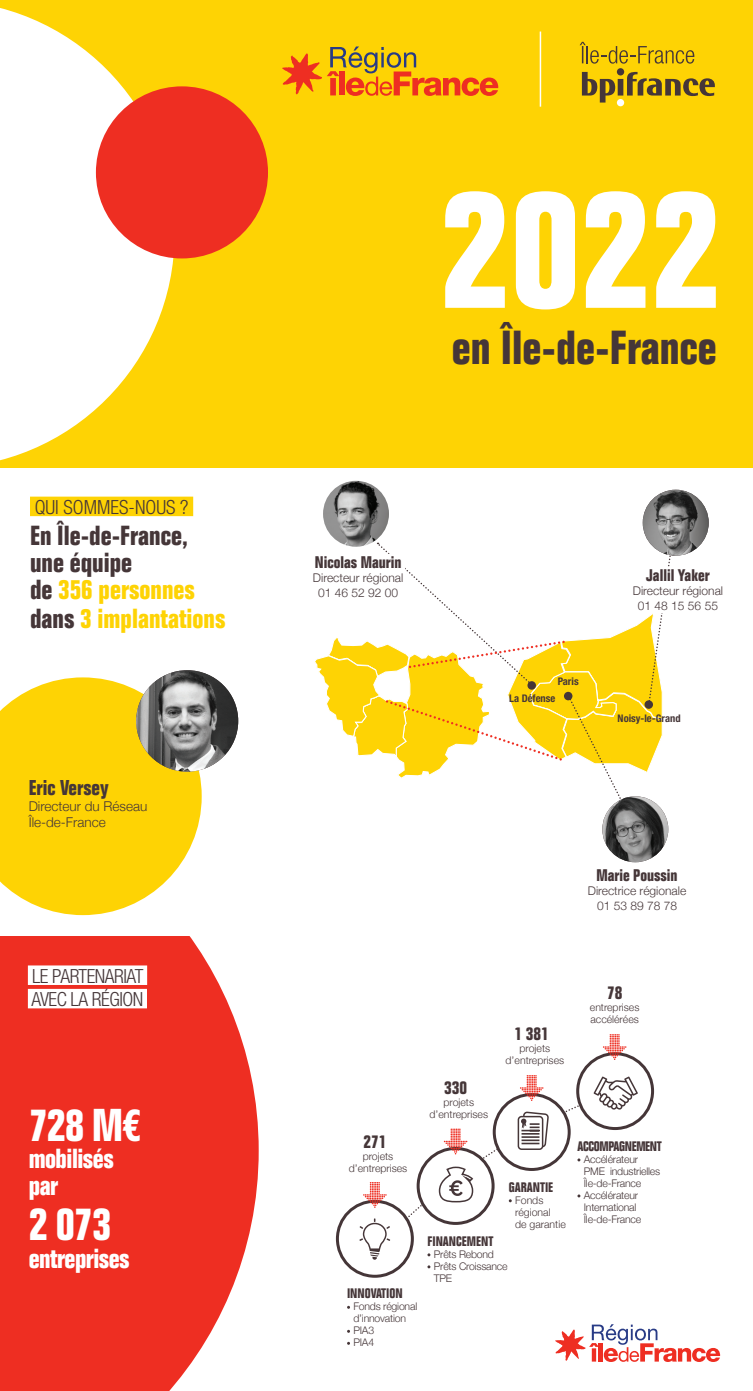
<style>
.page{position:relative;width:753px;height:1391px;background:#fff}
.page>*{position:absolute;margin:0;border:0;box-sizing:border-box;transform-origin:0 0}
.t1{font:700 condensed 165px "Folio";color:#fff}
.t2{font:700 condensed 46.65px "Folio";color:#453638}
.t3{font:700 condensed 45px "Folio";letter-spacing:-.02em;color:#fff}
.t4{font:700 condensed 27px/27.8px "Folio";color:#453638}
.t5{font:700 condensed 27px/27px "Folio";letter-spacing:-.02em;color:#fff}
.t6{font:700 condensed 21px "Folio";color:#453638}
.t7{font:300 condensed 19.5px/23.4px "Helvetica Neue LT Std";letter-spacing:-.025em;color:#453638}
.t8{font:300 condensed 19.5px "Helvetica Neue LT Std";color:#453638}
.t9{font:700 condensed 18px "Folio";color:#453638}
.t10{font:700 condensed 16.5px "Folio";color:#453638}
.t11{font:300 13.5px/16.2px "Helvetica Neue";color:#453638}
.t12{font:700 condensed 13.5px "Folio";color:#453638}
.t13{font:700 condensed 13.5px "Folio";letter-spacing:-.025em;color:#453638}
.t14{font:300 12px/14.4px "Helvetica Neue";color:#453638;text-align:center}
.t15{font:300 10.5px/12px "Helvetica Neue";letter-spacing:-.02em;color:#453638}
.t16{font:300 10.5px/12px "Helvetica Neue";color:#453638;text-align:center}
.t17{font:700 condensed 10.5px "Helvetica Neue LT Std";color:#453638}
.s1{color:#fed304}
</style>
<div class="page">
<svg style="left:0;top:677px;width:202px;height:238px;background:#fed823"></svg>
<div style="left:0;top:0;width:753px;height:468px;background:#fed304"></div>
<svg style="left:0;top:8px;width:174px;height:453px;fill:#fff"></svg>
<div style="left:96px;top:86px;width:172px;height:172px;background:#ee2e22;border-radius:50%"></div>
<hr style="left:539px;top:32px;width:2px;height:75px;background:#fff">
<div style="left:30px;top:496px;width:163px;height:20px;background:#fed304"></div>
<div style="left:617px;top:79px;width:6px;height:17px;background:#453638"></div>
<svg style="left:627px;top:72px;width:87px;height:24px"></svg>
<div style="left:617px;top:68px;width:7px;height:7px;background:#453638;border-radius:50%"></div>
<div style="left:617px;top:99px;width:7px;height:7px;background:#fff;border-radius:50%"></div>
<svg style="left:582px;top:72px;width:33px;height:31px"></svg>
<svg style="left:579px;top:42px;width:115px;height:22px"></svg>
<svg style="left:315px;top:532px;width:359px;height:309px"></svg>
<img style="left:136px;top:670px;width:102px;height:101px;border-radius:51px">
<img style="left:323px;top:481px;width:66px;height:66px;border-radius:33px">
<img style="left:642px;top:490px;width:66px;height:65px;border-radius:33px">
<img style="left:602px;top:796px;width:66px;height:66px;border-radius:33px">
<div style="left:622px;top:568px;width:103px;height:44px;background:#fff"></div>
<div style="left:646px;top:566px;width:63px;height:20px;background:#fff"></div>
<svg style="left:0;top:936px;width:259px;height:454px;background:#ef4136"></svg>
<svg style="left:386px;top:1084px;width:257px;height:170px"></svg>
<div style="left:418px;top:1148px;width:75px;height:75px;background:#fff;border-radius:50%"></div>
<div style="left:416px;top:1146px;width:78px;height:78px;border:3px solid #453638;border-radius:50%"></div>
<div style="left:337px;top:1201px;width:75px;height:75px;background:#fff;border-radius:50%"></div>
<div style="left:336px;top:1199px;width:78px;height:78px;border:3px solid #453638;border-radius:50%"></div>
<div style="left:577px;top:1053px;width:75px;height:75px;background:#fff;border-radius:50%"></div>
<div style="left:576px;top:1052px;width:78px;height:78px;border:3px solid #453638;border-radius:50%"></div>
<svg style="left:438px;top:1166px;width:36px;height:37px"></svg>
<svg style="left:444px;top:1128px;width:23px;height:26px"></svg>
<svg style="left:363px;top:1182px;width:23px;height:25px"></svg>
<div style="left:494px;top:1094px;width:75px;height:75px;background:#fff;border-radius:50%"></div>
<div style="left:492px;top:1093px;width:78px;height:77px;border:3px solid #453638;border-radius:50%"></div>
<div style="left:517px;top:1115px;width:26px;height:34px;border:2px solid #453638;border-radius:3px"></div>
<svg style="left:520px;top:1111px;width:28px;height:35px"></svg>
<svg style="left:520px;top:1075px;width:23px;height:25px"></svg>
<div style="left:28px;top:965px;width:119px;height:20px;background:#fff"></div>
<div style="left:28px;top:988px;width:119px;height:20px;background:#fff"></div>
<svg style="left:359px;top:1218px;width:31px;height:41px"></svg>
<svg style="left:282px;top:46px;width:216px;height:50px"></svg>
<svg style="left:555px;top:1324px;width:165px;height:37px"></svg>
<svg style="left:603px;top:1034px;width:23px;height:26px"></svg>
<svg style="left:593px;top:1076px;width:45px;height:34px"></svg>
<h3 class="t8" style="left:35px;top:496px;width:155px">QUI SOMMES-NOUS ?</h3>
<h3 class="t4" style="left:30px;top:522px;width:197px">En Île-de-France, une équipe<br>de <span class="s1">356 personnes </span>dans <span class="s1">3 implantations</span></h3>
<h3 class="t6" style="left:29px;top:775px;width:81px">Eric Versey</h3>
<p class="t11" style="left:29px;top:797px;width:120px">Directeur du Réseau<br>Île-de-France</p>
<h3 class="t7" style="left:31px;top:964px;width:114px">LE PARTENARIAT<br>AVEC LA RÉGION</h3>
<h3 class="t3" style="left:29px;top:1100px;width:114px">728 M€</h3>
<h3 class="t5" style="left:29px;top:1146px;width:87px">mobilisés par</h3>
<h3 class="t3" style="left:29px;top:1199px;width:84px">2 073</h3>
<h3 class="t5" style="left:29px;top:1245px;width:103px">entreprises</h3>
<h1 class="t1" style="left:440px;top:158px;width:283px">2022</h1>
<h2 class="t2" style="left:452px;top:321px;width:266px">en Île-de-France</h2>
<h3 class="t10" style="left:315px;top:553px;width:88px">Nicolas Maurin</h3>
<p class="t14" style="left:313px;top:570px;width:92px">Directeur régional<br>01 46 52 92 00</p>
<p class="t17" style="left:557px;top:675px;width:22px">Paris</p>
<p class="t17" style="left:509px;top:692px;width:48px">La Défense</p>
<h3 class="t10" style="left:646px;top:566px;width:65px">Jallil Yaker</h3>
<p class="t14" style="left:632px;top:583px;width:92px">Directeur régional<br>01 48 15 56 55</p>
<p class="t17" style="left:617px;top:712px;width:64px">Noisy-le-Grand</p>
<h3 class="t10" style="left:596px;top:866px;width:83px">Marie Poussin</h3>
<p class="t14" style="left:587px;top:883px;width:100px">Directrice régionale<br>01 53 89 78 78</p>
<h3 class="t9" style="left:363px;top:1131px;width:25px">271</h3>
<p class="t16" style="left:349px;top:1149px;width:60px">projets d’entreprises</p>
<p class="t12" style="left:347px;top:1286px;width:57px">INNOVATION</p>
<p class="t15" style="left:353px;top:1299px;width:65px">Fonds régional d’innovation<br>PIA3<br>PIA4</p>
<h3 class="t9" style="left:444px;top:1078px;width:25px">330</h3>
<p class="t16" style="left:429px;top:1095px;width:60px">projets d’entreprises</p>
<h3 class="t9" style="left:514px;top:1023px;width:36px">1 381</h3>
<p class="t16" style="left:505px;top:1041px;width:60px">projets d’entreprises</p>
<p class="t12" style="left:509px;top:1179px;width:46px">GARANTIE</p>
<p class="t16" style="left:515px;top:1193px;width:52px;text-align:left">Fonds régional<br>de garantie</p>
<p class="t12" style="left:427px;top:1233px;width:67px">FINANCEMENT</p>
<p class="t15" style="left:434px;top:1247px;width:75px">Prêts Rebond<br>Prêts Croissance<br>TPE</p>
<h3 class="t9" style="left:607px;top:982px;width:17px">78</h3>
<p class="t16" style="left:590px;top:1000px;width:51px;text-align:left">entreprises accélérées</p>
<p class="t13" style="left:577px;top:1138px;width:86px">ACCOMPAGNEMENT</p>
<p class="t15" style="left:584px;top:1152px;width:78px">Accélérateur<br>PME industrielles<br>Île-de-France<br>Accélérateur<br>International<br>Île-de-France</p>
</div>
